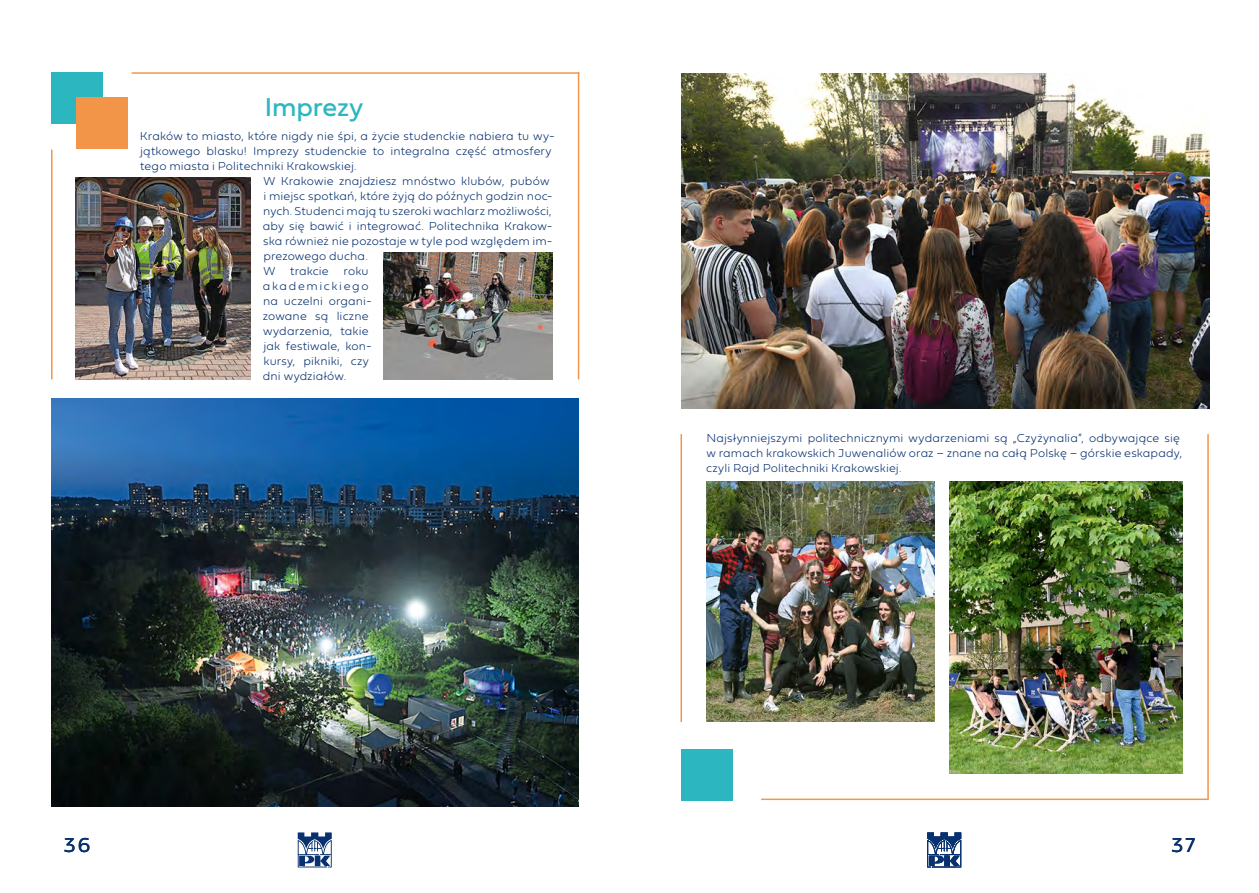
<style>
.page{position:relative;width:1259px;height:893px;background:#fff}
.page>*{position:absolute;margin:0;border:0;box-sizing:border-box;transform-origin:0 0}
.tekst{font:27px "Fieldwork Geo Regular";letter-spacing:-.005em;color:#2cb7c0}
.t1{font:21px "Fieldwork Geo Light";color:#083170}
.tekst-2{font:100 12px/15px "Fieldwork Geo";letter-spacing:.01em;color:#083170}
</style>
<div class="page">
<hr style="left:680px;top:434px;width:2px;height:288px;background:#f39548">
<div style="left:681px;top:749px;width:51px;height:51px;background:#2cb7c0"></div>
<hr style="left:761px;top:799px;width:447px;height:1px;background:#f39548">
<hr style="left:1207px;top:434px;width:1px;height:365px;background:#f39548">
<div style="left:51px;top:72px;width:51px;height:51px;background:#2cb7c0"></div>
<div style="left:77px;top:98px;width:51px;height:51px;background:#f39548"></div>
<hr style="left:132px;top:72px;width:447px;height:2px;background:#f39548">
<hr style="left:578px;top:72px;width:1px;height:307px;background:#f39548">
<hr style="left:51px;top:150px;width:2px;height:229px;background:#f39548">
<img style="left:950px;top:482px;width:232px;height:292px">
<svg style="left:298px;top:832px;width:34px;height:35px"></svg>
<svg style="left:927px;top:832px;width:34px;height:35px"></svg>
<img style="left:682px;top:73px;width:527px;height:336px">
<img style="left:51px;top:398px;width:527px;height:408px">
<img style="left:383px;top:252px;width:169px;height:127px">
<img style="left:76px;top:178px;width:174px;height:201px">
<img style="left:706px;top:482px;width:228px;height:239px">
<p class="tekst" style="left:265px;top:86px;width:100px">Imprezy</p>
<p class="tekst-2" style="left:140px;top:128px;width:416px">Kraków to miasto, które nigdy nie śpi, a życie studenckie nabiera tu wy&shy;jątkowego blasku! Imprezy studenckie to integralna część atmosfery tego miasta i Politechniki Krakowskiej.</p>
<p class="tekst-2" style="left:263px;top:173px;width:291px">W Krakowie znajdziesz mnóstwo klubów, pubów i miejsc spotkań, które żyją do późnych godzin noc&shy;nych. Studenci mają tu szeroki wachlarz możliwości, aby się bawić i integrować. Politechnika Krakow&shy;ska również nie pozostaje w tyle pod względem im&shy;prezowego ducha.</p>
<p class="tekst-2" style="left:263px;top:263px;width:110px">W trakcie roku akademickiego na uczelni organi&shy;zowane są liczne wydarzenia, takie jak festiwale, kon&shy;kursy, pikniki, czy dni wydziałów.</p>
<p class="tekst-2" style="left:706px;top:430px;width:477px">Najsłynniejszymi politechnicznymi wydarzeniami są „Czyżynalia”, odbywające się w ramach krakowskich Juwenaliów oraz – znane na całą Polskę – górskie eskapady, czyli Rajd Politechniki Krakowskiej.</p>
<p class="t1" style="left:64px;top:829px;width:28px">36</p>
<p class="t1" style="left:1171px;top:829px;width:25px">37</p>
</div>
